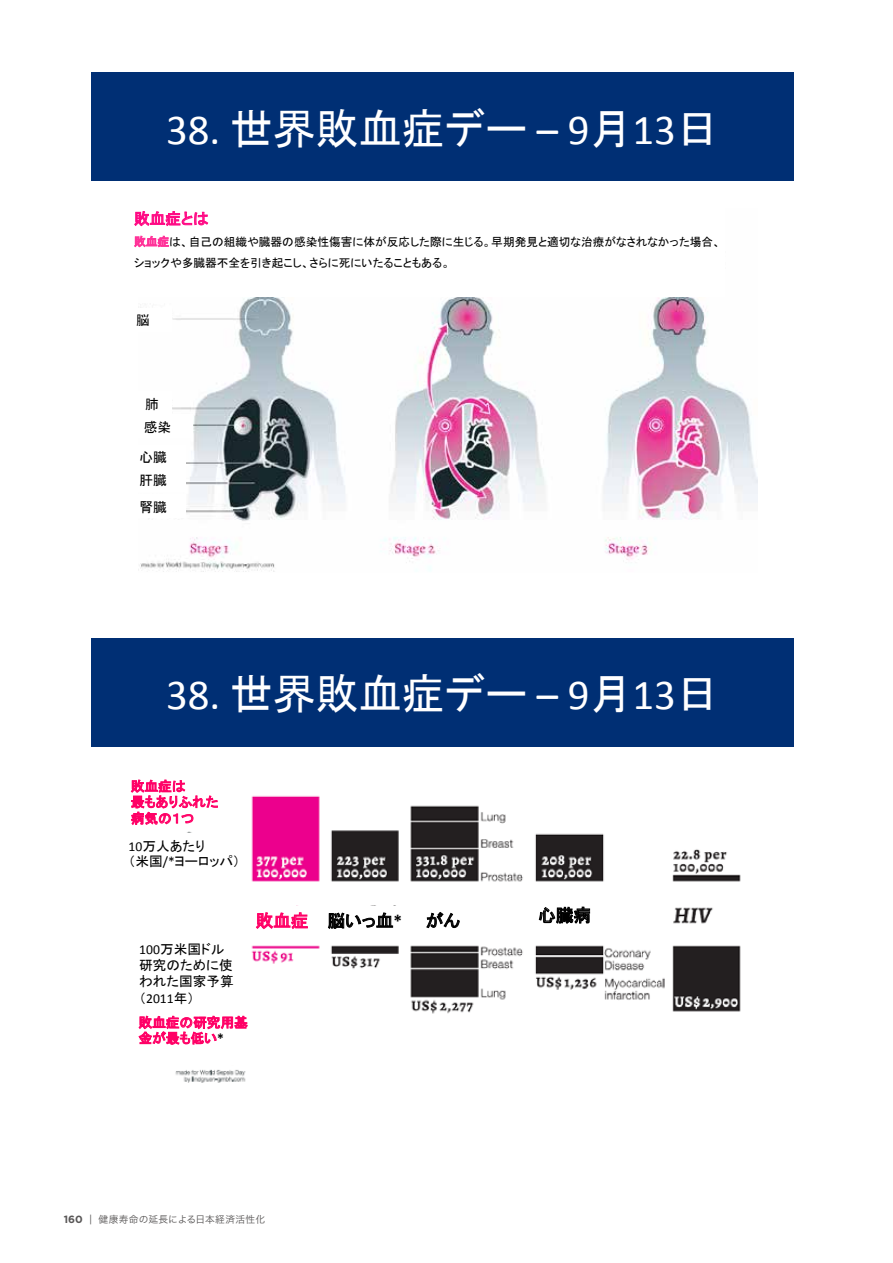
<style>
.page{position:relative;width:893px;height:1263px;background:#fff}
.page>*{position:absolute;margin:0;border:0;box-sizing:border-box;transform-origin:0 0}
.t1{font:42.9px "MS P Gothic";color:#fff}
.t2{font:17.55px "MS P Gothic";color:#000}
.t3{font:15.6px "MS P Gothic";color:#ff0984}
.t4{font:13.65px/16px "MS P Gothic";color:#000}
.t5{font:13.65px/16px "MS P Gothic";color:#f06}
.t6{font:13.65px "Calibri";color:#000}
.t7{font:11.7px/21.5px "MS P Gothic";color:#000}
.t8{font:9.75px "Hira Kaku Pro W3";letter-spacing:.02em;color:#595757}
.s1{font-family:"Calibri"}
.s2{color:#f39}
.s3{font-family:"MS P Gothic"}
.s4{font-family:"Calibri";font-weight:700;color:#000}
.s5{color:#f06}
.s6{font-family:"Calibri";font-weight:700}
.s7{font-family:"Gotham";font-weight:700;font-size:10.5px}
.s8{font-family:"Gotham";font-size:10.5px}
</style>
<div class="page">
<div style="left:91px;top:72px;width:702px;height:109px;background:#002f74"></div>
<img style="left:138px;top:297px;width:620px;height:275px">
<svg style="left:134px;top:211px;width:74px;height:36px"></svg>
<div style="left:129px;top:308px;width:42px;height:24px;background:#fff"></div>
<div style="left:137px;top:414px;width:55px;height:24px;background:#fff"></div>
<div style="left:133px;top:445px;width:53px;height:23px;background:#fff"></div>
<div style="left:133px;top:468px;width:53px;height:24px;background:#fff"></div>
<div style="left:133px;top:494px;width:53px;height:24px;background:#fff"></div>
<div style="left:138px;top:391px;width:34px;height:24px;background:#fff"></div>
<img style="left:175px;top:795px;width:566px;height:288px">
<div style="left:124px;top:774px;width:125px;height:57px;background:#fff"></div>
<svg style="left:131px;top:780px;width:87px;height:45px"></svg>
<div style="left:249px;top:906px;width:67px;height:28px;background:#fff"></div>
<svg style="left:256px;top:912px;width:52px;height:17px"></svg>
<div style="left:321px;top:906px;width:89px;height:28px;background:#fff"></div>
<svg style="left:328px;top:912px;width:65px;height:17px"></svg>
<div style="left:407px;top:906px;width:85px;height:28px;background:#fff"></div>
<svg style="left:426px;top:912px;width:34px;height:16px"></svg>
<div style="left:520px;top:900px;width:91px;height:29px;background:#fff"></div>
<svg style="left:539px;top:906px;width:51px;height:18px"></svg>
<div style="left:132px;top:1010px;width:128px;height:54px;background:#fff"></div>
<svg style="left:139px;top:1016px;width:109px;height:29px"></svg>
<div style="left:122px;top:833px;width:127px;height:57px;background:#fff"></div>
<div style="left:132px;top:937px;width:117px;height:73px;background:#fff"></div>
<div style="left:91px;top:638px;width:702px;height:109px;background:#002f74"></div>
<h1 class="t1" style="left:166px;top:107px;width:554px"><span class="s1">38.</span> 世界敗血症デー <span class="s1">– 9</span>月<span class="s1">13</span>日</h1>
<h3 class="t3" style="left:134px;top:211px;width:76px">敗血症とは</h3>
<p class="t7" style="left:134px;top:231px;width:588px"><span class="s2">敗血症</span>は、自己の組織や臓器の感染性傷害に体が反応した際に生じる。早期発見と適切な治療がなされなかった場合、ショックや多臓器不全を引き起こし、さらに死にいたることもある。</p>
<p class="t4" style="left:136px;top:312px;width:15px">脳</p>
<p class="t4" style="left:145px;top:396px;width:15px">肺</p>
<p class="t4" style="left:144px;top:419px;width:29px">感染</p>
<p class="t4" style="left:140px;top:445px;width:29px;line-height:23.4px">心臓肝臓</p>
<p class="t4" style="left:140px;top:499px;width:29px">腎臓</p>
<h1 class="t1" style="left:166px;top:673px;width:554px"><span class="s1">38.</span> 世界敗血症デー <span class="s1">– 9</span>月<span class="s1">13</span>日</h1>
<p class="t5" style="left:131px;top:778px;width:89px">敗血症は<br>最もありふれた病気の１つ</p>
<p class="t4" style="left:129px;top:838px;width:113px;line-height:15.6px"><span class="s1">10</span>万人あたり<br>（米国<span class="s1">/*</span>ヨーロッパ）</p>
<p class="t4" style="left:139px;top:941px;width:96px"><span class="s1">100</span>万米国ドル研究のために使われた国家予算</p>
<p class="t6" style="left:139px;top:990px;width:56px"><span class="s3">（</span>2011<span class="s3">年）</span></p>
<p class="t5" style="left:139px;top:1015px;width:111px;line-height:15.6px">敗血症の研究用基金が最も低い<span class="s4">*</span></p>
<h2 class="t2" style="left:256px;top:912px;width:148px"><span class="s5">敗血症</span> 脳いっ血<span class="s6">*</span></h2>
<h2 class="t2" style="left:426px;top:912px;width:36px">がん</h2>
<h2 class="t2" style="left:538px;top:906px;width:54px">心臓病</h2>
<p class="t8" style="left:64px;top:1210px;width:203px"><span class="s7">160</span> <span class="s8">|</span> 健康寿命の延長による日本経済活性化</p>
</div>
